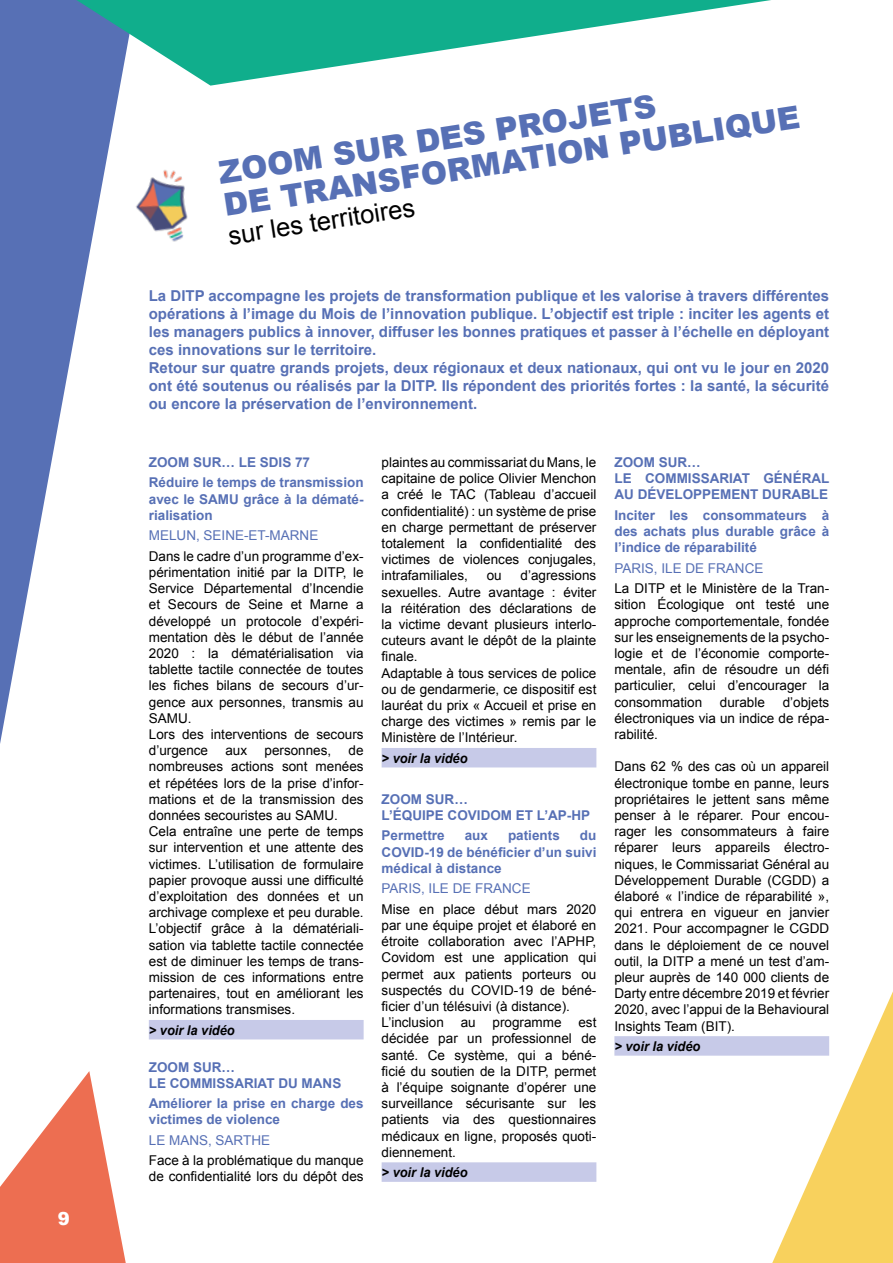
<style>
.page{position:relative;width:893px;height:1263px;background:#fff}
.page>*{position:absolute;margin:0;border:0;box-sizing:border-box;transform-origin:0 0}
.t1{font:900 31.5px/33.3px "Arial";color:#5770b5}
.t2{font:25.5px "Arial";color:#000}
.t3{font:900 18px "Arial";color:#fff}
.t4{font:700 15px/18px "Arial";color:#5770b5}
.t5{font:13.5px/16.2px "Arial";color:#000}
.t6{font:700 13.5px/16.2px "Arial";color:#5770b5}
.t7{font:13.5px "Arial";color:#5770b5}
.t8{font:italic 700 13.5px "Arial";color:#000;scale:.95 1}
</style>
<div class="page">
<svg style="left:0;top:0;width:120px;height:744px;fill:#5770b5"></svg>
<svg style="left:42px;top:0;width:729px;height:86px;fill:#10ae8c"></svg>
<img style="left:136px;top:170px;width:52px;height:72px">
<svg style="left:772px;top:991px;width:121px;height:272px"></svg>
<svg style="left:0;top:1071px;width:126px;height:192px"></svg>
<svg style="left:217px;top:70px;width:554px;height:16px"></svg>
<div style="left:149px;top:1020px;width:215px;height:19px;background:#c7cae8"></div>
<div style="left:382px;top:748px;width:214px;height:19px;background:#c7cae8"></div>
<div style="left:382px;top:1162px;width:214px;height:20px;background:#c7cae8"></div>
<div style="left:614px;top:1036px;width:215px;height:20px;background:#c7cae8"></div>
<h3 class="t3" style="left:58px;top:1206px;width:14px">9</h3>
<h1 class="t1" style="left:216px;top:156px;width:584px;rotate:-9deg">ZOOM SUR DES PROJETS<br>DE TRANSFORMATION PUBLIQUE</h1>
<h2 class="t2" style="left:226px;top:220px;width:190px;rotate:-9deg">sur les territoires</h2>
<p class="t4" style="left:149px;top:287px;width:682px">La DITP accompagne les projets de transformation publique et les valorise à travers différentes opérations à l’image du Mois de l’innovation publique. L’objectif est triple : inciter les agents et les managers publics à innover, diffuser les bonnes pratiques et passer à l’échelle en déployant ces innovations sur le territoire.<br>Retour sur quatre grands projets, deux régionaux et deux nationaux, qui ont vu le jour en 2020 ont été soutenus ou réalisés par la DITP. Ils répondent des priorités fortes : la santé, la sécurité ou encore la préservation de l’environnement.</p>
<p class="t6" style="left:149px;top:452px;width:216px;line-height:20.4px">ZOOM SUR… LE SDIS 77<br>Réduire le temps de transmission</p>
<p class="t6" style="left:149px;top:491px;width:216px">avec le SAMU grâce à la dématé&shy;rialisation</p>
<p class="t7" style="left:149px;top:527px;width:171px">MELUN, SEINE-ET-MARNE</p>
<p class="t5" style="left:149px;top:548px;width:216px">Dans le cadre d’un programme d’ex&shy;périmentation initié par la DITP, le<br>Service Départemental d’Incendie et Secours de Seine et Marne a développé un protocole d’expéri&shy;mentation dès le début de l’année<br>2020 : la dématérialisation via tablette tactile connectée de toutes les fiches bilans de secours d’ur&shy;gence aux personnes, transmis au<br>SAMU.<br>Lors des interventions de secours d’urgence</p>
<p class="t5" style="left:149px;top:742px;width:216px;text-indent:200px">de nombreuses actions sont menées et répétées lors de la prise d’infor&shy;mations et de la transmission des données secouristes au SAMU.<br>Cela entraîne une perte de temps sur intervention et une attente des victimes. L’utilisation de formulaire papier provoque aussi une difficulté d’exploitation des données et un archivage complexe et peu durable.<br>L’objectif grâce à la dématériali&shy;sation via tablette tactile connectée est de diminuer les temps de trans&shy;mission de ces informations entre partenaires, tout en améliorant les informations transmises.</p>
<p class="t8" style="left:149px;top:1021px;width:92px">&gt; voir la vidéo</p>
<p class="t6" style="left:149px;top:1059px;width:194px">ZOOM SUR…<br>LE COMMISSARIAT DU MANS</p>
<p class="t6" style="left:149px;top:1096px;width:216px">Améliorer la prise en charge des victimes de violence</p>
<p class="t7" style="left:149px;top:1131px;width:123px">LE MANS, SARTHE</p>
<p class="t5" style="left:149px;top:1152px;width:216px">Face à la problématique du manque de confidentialité lors du dépôt des</p>
<p class="t5" style="left:225px;top:742px;width:23px">aux</p>
<p class="t5" style="left:264px;top:742px;width:68px">personnes,</p>
<p class="t5" style="left:382px;top:454px;width:216px;text-align:justify">plaintes au commissariat du Mans, le capitaine de police Olivier Menchon a créé le TAC (Tableau d’accueil confidentialité) : un système de prise en charge permettant de préserver totalement la confidentialité des victimes de violences conjugales, intrafamiliales,</p>
<p class="t5" style="left:382px;top:568px;width:216px;text-indent:139px">d’agressions sexuelles. Autre avantage : éviter la réitération des déclarations de la victime devant plusieurs interlo&shy;cuteurs avant le dépôt de la plainte finale.<br>Adaptable à tous services de police ou de gendarmerie, ce dispositif est lauréat du prix « Accueil et prise en charge des victimes » remis par le<br>Ministère de l’Intérieur.</p>
<p class="t8" style="left:382px;top:749px;width:92px">&gt; voir la vidéo</p>
<p class="t6" style="left:382px;top:791px;width:210px">ZOOM SUR…<br>L’ÉQUIPE COVIDOM ET L’AP-HP</p>
<p class="t6" style="left:382px;top:828px;width:65px">Permettre</p>
<p class="t6" style="left:465px;top:828px;width:25px">aux</p>
<p class="t6" style="left:508px;top:828px;width:53px">patients</p>
<p class="t5" style="left:487px;top:568px;width:17px">ou</p>
<p class="t6" style="left:382px;top:828px;width:216px;text-align:justify;text-indent:198px">du COVID-19 de bénéficier d’un suivi médical à distance</p>
<p class="t7" style="left:382px;top:880px;width:151px">PARIS, ILE DE FRANCE</p>
<p class="t5" style="left:382px;top:901px;width:216px">Mise en place début mars 2020 par une équipe projet et élaboré en étroite collaboration avec l’APHP,<br>Covidom est une application qui permet aux patients porteurs ou suspectés du COVID-19 de béné&shy;ficier d’un télésuivi (à distance).<br>L’inclusion au programme est décidée par un professionnel de santé. Ce système, qui a béné&shy;ficié du soutien de la DITP, permet à l’équipe soignante d’opérer une surveillance sécurisante sur les patients via des questionnaires médicaux en ligne, proposés quoti&shy;diennement.</p>
<p class="t8" style="left:382px;top:1164px;width:92px">&gt; voir la vidéo</p>
<p class="t6" style="left:614px;top:455px;width:217px">ZOOM SUR…<br>LE COMMISSARIAT GÉNÉRAL<br>AU DÉVELOPPEMENT DURABLE</p>
<p class="t6" style="left:614px;top:507px;width:216px;text-align:justify">Inciter les consommateurs à des achats plus durable grâce à l’indice de réparabilité</p>
<p class="t7" style="left:614px;top:559px;width:151px">PARIS, ILE DE FRANCE</p>
<p class="t5" style="left:614px;top:580px;width:216px;text-align:justify">La DITP et le Ministère de la Tran&shy;sition Écologique ont testé une approche comportementale, fondée sur les enseignements de la psycho&shy;logie et de l’économie comporte&shy;mentale, afin de résoudre un défi particulier, celui d’encourager la consommation</p>
<p class="t5" style="left:614px;top:694px;width:216px;text-align:justify;text-indent:168px">d’objets électroniques via un indice de répa&shy;rabilité.</p>
<p class="t5" style="left:614px;top:759px;width:216px;text-align:justify">Dans 62 % des cas où un appareil électronique tombe en panne, leurs propriétaires le jettent sans même penser à le réparer. Pour encou&shy;rager les consommateurs à faire réparer leurs appareils électro&shy;niques, le Commissariat Général au Développement Durable (CGDD) a élaboré « l’indice de réparabilité », qui entrera en vigueur en janvier 2021. Pour accompagner le CGDD dans le déploiement de ce nouvel outil, la DITP a mené un test d’am&shy;pleur auprès de 140 000 clients de Darty entre décembre 2019 et février 2020, avec l’appui de la Behavioural Insights Team (BIT).</p>
<p class="t8" style="left:614px;top:1037px;width:92px">&gt; voir la vidéo</p>
<p class="t5" style="left:720px;top:694px;width:47px">durable</p>
</div>
